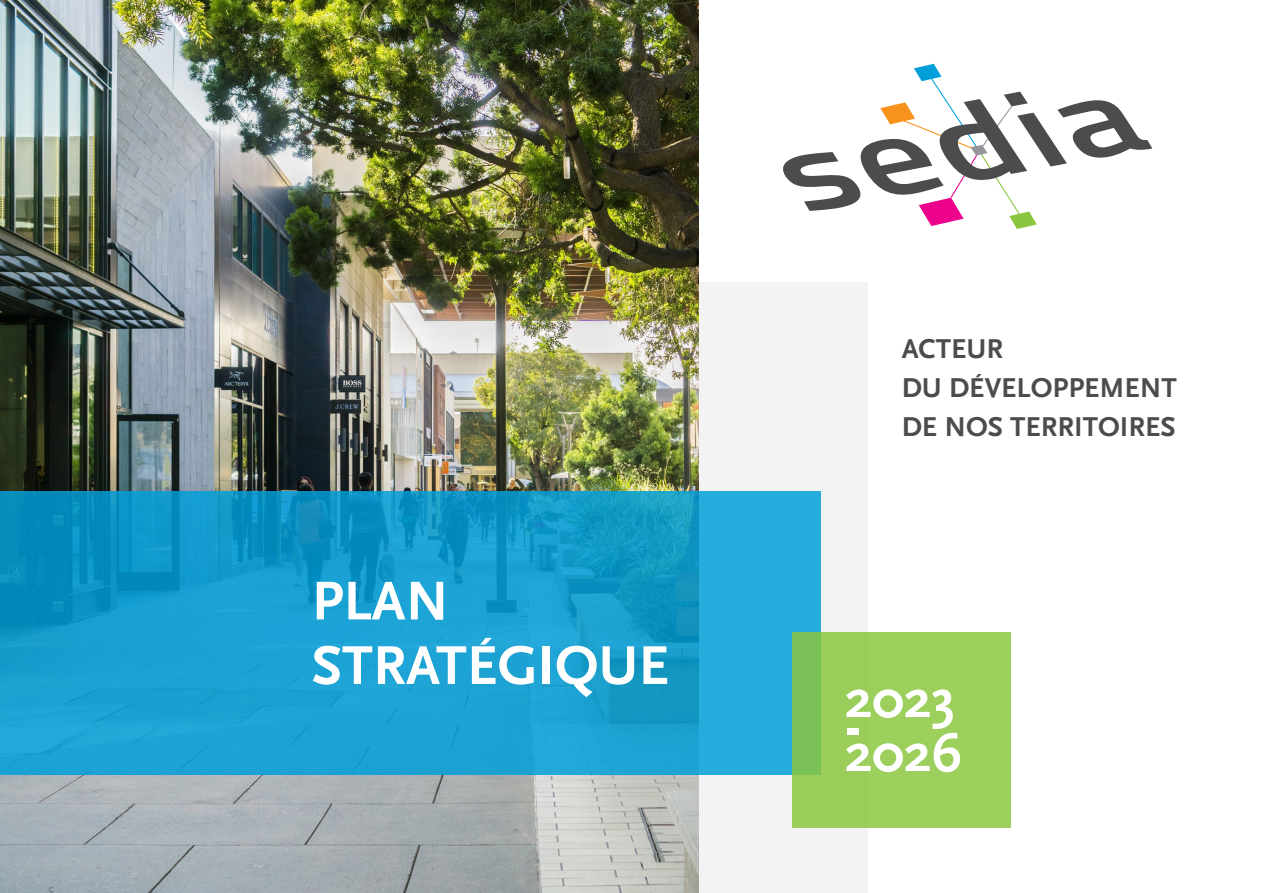
<style>
.page{position:relative;width:1263px;height:893px;background:#fff}
.page>*{position:absolute;margin:0;border:0;box-sizing:border-box;transform-origin:0 0}
.Titre_page{font:700 57px "Scala Sans";color:#fff}
.t1{font:700 55.5px "Scala Sans";color:#fff}
.t2{font:700 28.5px "Scala Sans";color:#4b4c4d}
</style>
<div class="page">
<div style="left:698px;top:282px;width:169px;height:611px;background:#f2f2f2"></div>
<img style="left:0;top:0;width:698px;height:893px">
<svg style="left:0;top:491px;width:821px;height:283px;background:#189ecf"></svg>
<svg style="left:793px;top:632px;width:218px;height:195px;background:#99cd5b"></svg>
<svg style="left:783px;top:64px;width:369px;height:165px"></svg>
<p class="Titre_page" style="left:312px;top:570px;width:139px">PLAN</p>
<p class="Titre_page" style="left:312px;top:635px;width:359px">STRATÉGIQUE</p>
<p class="t2" style="left:902px;top:333px;width:103px">ACTEUR</p>
<p class="t2" style="left:902px;top:372px;width:277px">DU DÉVELOPPEMENT</p>
<p class="t2" style="left:902px;top:411px;width:275px">DE NOS TERRITOIRES</p>
<p class="t1" style="left:845px;top:669px;width:112px">2023</p>
<p class="t1" style="left:845px;top:696px;width:17px">-</p>
<p class="t1" style="left:845px;top:723px;width:118px">2026</p>
</div>
